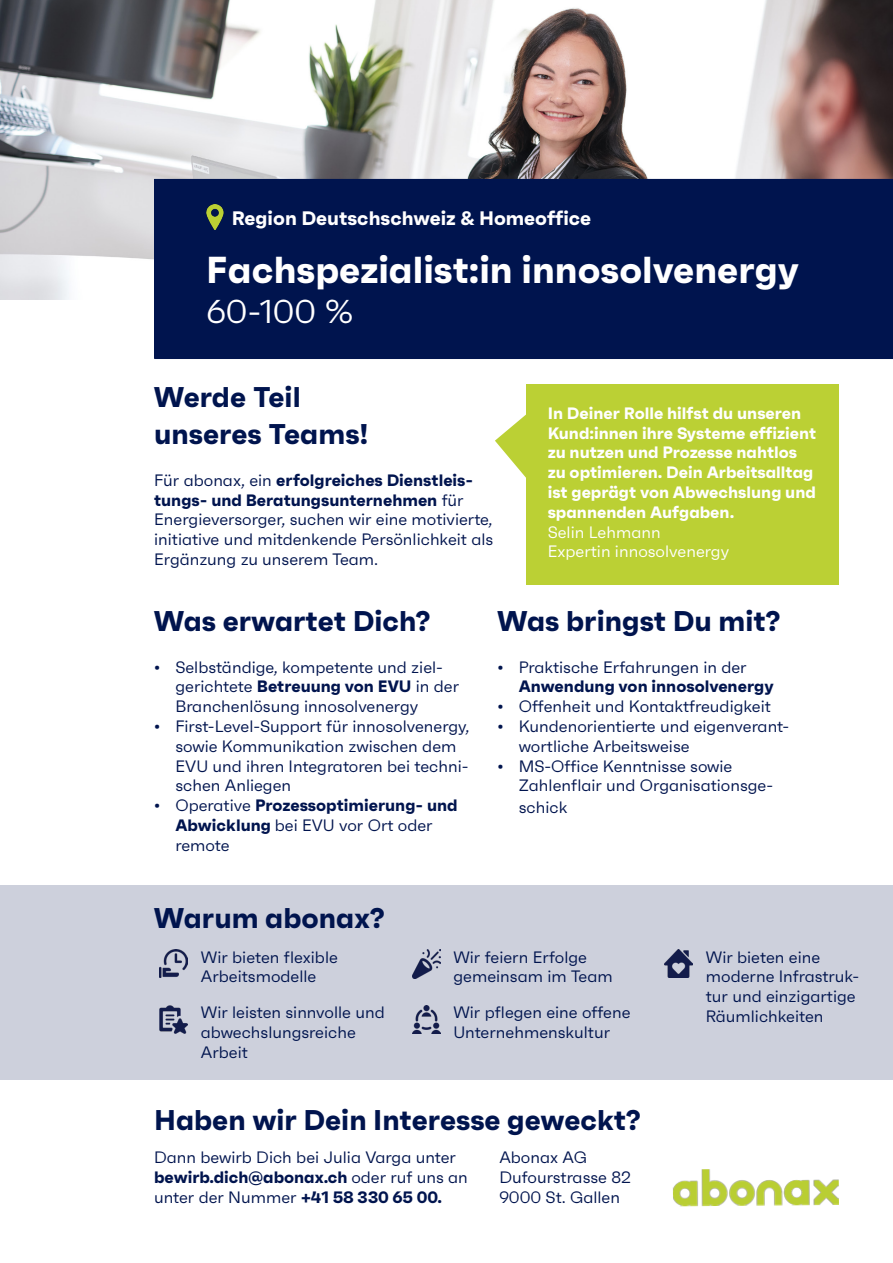
<style>
.page{position:relative;width:893px;height:1263px;background:#fff}
.page>*{position:absolute;margin:0;border:0;box-sizing:border-box;transform-origin:0 0}
.t1{font:700 37.5px "Faktum";color:#fff}
.t2{font:33px "Faktum";color:#fff}
.t3{font:700 28.5px "Faktum";color:#00144e}
.t4{font:700 19.5px "Faktum";color:#fff}
.t5{font:16.5px/19.8px "Faktum";color:#00144e}
.t6{font:700 16.5px/19.8px "Faktum";color:#fff}
.t7{font:16.5px "Faktum";color:#fff}
.t8{font:700 16.5px "Faktum";color:#00144e}
.s1{font-weight:700}
.s2{font-weight:400}
</style>
<div class="page">
<svg style="left:495px;top:414px;width:31px;height:64px"></svg>
<img style="left:0;top:0;width:893px;height:300px">
<div style="left:155px;top:180px;width:738px;height:178px;background:#00144e"></div>
<div style="left:154px;top:179px;width:739px;height:180px;border:2px solid #00144e"></div>
<div style="left:526px;top:384px;width:313px;height:201px;background:#bbd034"></div>
<div style="left:0;top:885px;width:893px;height:195px;background:#cdd0dc"></div>
<img style="left:673px;top:1169px;width:166px;height:37px">
<img style="left:206px;top:204px;width:18px;height:25px">
<img style="left:665px;top:949px;width:28px;height:28px">
<img style="left:412px;top:950px;width:28px;height:28px">
<img style="left:412px;top:1005px;width:28px;height:28px">
<img style="left:160px;top:950px;width:27px;height:27px">
<img style="left:160px;top:1005px;width:28px;height:28px">
<p class="t4" style="left:232px;top:206px;width:361px">Region Deutschschweiz &amp; Homeoffice</p>
<p class="t1" style="left:206px;top:246px;width:594px">Fachspezialist:in innosolvenergy</p>
<p class="t2" style="left:206px;top:292px;width:149px">60-100 %</p>
<p class="t3" style="left:154px;top:378px;width:148px">Werde Teil</p>
<p class="t3" style="left:154px;top:416px;width:216px">unseres Teams!</p>
<p class="t5" style="left:154px;top:470px;width:341px">Für abonax, ein <span class="s1">erfolgreiches Dienstleis&shy;tungs- und Beratungsunternehmen</span> für Energieversorger, suchen wir eine motivierte, initiative und mitdenkende Persönlichkeit als Ergänzung zu unserem Team.</p>
<p class="t6" style="left:548px;top:403px;width:270px">In Deiner Rolle hilfst du unseren<br>Kund:innen ihre Systeme effizient zu nutzen und Prozesse nahtlos zu optimieren. Dein Arbeitsalltag ist geprägt von Abwechslung und spannenden Aufgaben.</p>
<p class="t7" style="left:548px;top:522px;width:115px">Selin Lehmann</p>
<p class="t7" style="left:548px;top:542px;width:183px">Expertin innosolvenergy</p>
<p class="t3" style="left:154px;top:603px;width:277px">Was erwartet Dich?</p>
<p class="t5" style="left:175px;top:657px;width:285px;text-indent:-21px">• Selbständige, kompetente und ziel&shy;gerichtete <span class="s1">Betreuung von EVU</span> in der<br>Branchenlösung innosolvenergy</p>
<p class="t5" style="left:175px;top:716px;width:296px;text-indent:-21px">• First-Level-Support für innosolvenergy, sowie Kommunikation zwischen dem EVU und ihren Integratoren bei techni&shy;schen Anliegen</p>
<p class="t5" style="left:175px;top:795px;width:284px;text-indent:-21px">• Operative <span class="s1">Prozessoptimierung- und<br>Abwicklung</span> bei EVU vor Ort oder remote</p>
<p class="t3" style="left:497px;top:603px;width:284px">Was bringst Du mit?</p>
<p class="t5" style="left:519px;top:657px;width:256px;text-indent:-21px">• Praktische Erfahrungen in der<br><span class="s1">Anwendung von innosolvenergy</span></p>
<p class="t5" style="left:497px;top:696px;width:275px">• Offenheit und Kontaktfreudigkeit</p>
<p class="t5" style="left:519px;top:716px;width:272px;text-indent:-21px">• Kundenorientierte und eigenverant&shy;wortliche Arbeitsweise</p>
<p class="t5" style="left:519px;top:756px;width:256px;text-indent:-21px">• MS-Office Kenntnisse sowie<br>Zahlenflair und Organisationsge-</p>
<p class="t5" style="left:519px;top:797px;width:50px">schick</p>
<p class="t3" style="left:154px;top:899px;width:232px">Warum abonax?</p>
<p class="t5" style="left:201px;top:947px;width:139px">Wir bieten flexible</p>
<p class="t5" style="left:201px;top:966px;width:117px">Arbeitsmodelle</p>
<p class="t5" style="left:201px;top:1002px;width:185px">Wir leisten sinnvolle und abwechslungsreiche<br>Arbeit</p>
<p class="t5" style="left:453px;top:947px;width:135px">Wir feiern Erfolge</p>
<p class="t5" style="left:453px;top:966px;width:161px">gemeinsam im Team</p>
<p class="t5" style="left:453px;top:1002px;width:179px">Wir pflegen eine offene<br>Unternehmenskultur</p>
<p class="t3" style="left:154px;top:1102px;width:488px">Haben wir Dein Interesse geweckt?</p>
<p class="t5" style="left:154px;top:1147px;width:303px">Dann bewirb Dich bei Julia Varga unter</p>
<p class="t8" style="left:154px;top:1166px;width:315px">bewirb.dich@abonax.ch <span class="s2">oder ruf uns an</span></p>
<p class="t5" style="left:154px;top:1187px;width:289px">unter der Nummer <span class="s1">+41 58 330 65 00.</span></p>
<p class="t5" style="left:499px;top:1147px;width:89px">Abonax AG</p>
<p class="t5" style="left:499px;top:1167px;width:133px">Dufourstrasse 82</p>
<p class="t5" style="left:499px;top:1187px;width:122px">9000 St. Gallen</p>
<p class="t5" style="left:706px;top:947px;width:116px">Wir bieten eine</p>
<p class="t5" style="left:706px;top:966px;width:155px">moderne Infrastruk&shy;tur und einzigartige<br>Räumlichkeiten</p>
</div>
